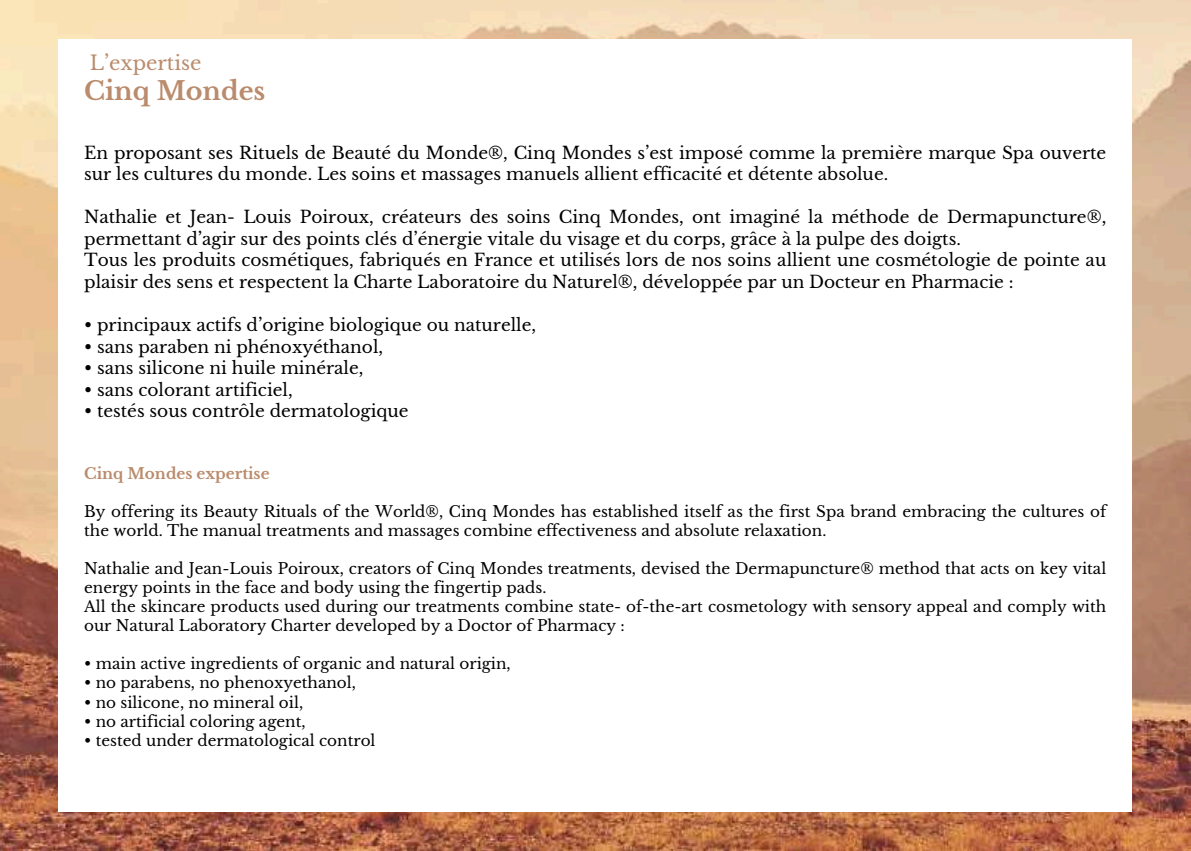
<style>
.page{position:relative;width:1191px;height:851px;background:#fff}
.page>*{position:absolute;margin:0;border:0;box-sizing:border-box;transform-origin:0 0}
.t1{font:700 25.4px "Libre Baskerville";color:#ba8b6c}
.t2{font:19.8px "Libre Baskerville";color:#ba8b6c}
.t3{font:17px/21.6px "Libre Baskerville";color:#000}
.t4{font:15.2px/19px "Libre Baskerville";color:#000}
.t5{font:700 15.2px "Libre Baskerville";color:#ba8b6c}
</style>
<div class="page">
<img style="left:0;top:0;width:1191px;height:850px">
<div style="left:59px;top:39px;width:1073px;height:772px;background:#fff"></div>
<p class="t2" style="left:90px;top:51px;width:113px">L’expertise</p>
<h1 class="t1" style="left:84px;top:76px;width:183px">Cinq Mondes</h1>
<p class="t3" style="left:84px;top:142px;width:1024px">En proposant ses Rituels de Beauté du Monde®, Cinq Mondes s’est imposé comme la première marque Spa ouverte sur les cultures du monde. Les soins et massages manuels allient efficacité et détente absolue.</p>
<p class="t3" style="left:84px;top:206px;width:1024px">Nathalie et Jean- Louis Poiroux, créateurs des soins Cinq Mondes, ont imaginé la méthode de Dermapuncture®, permettant d’agir sur des points clés d’énergie vitale du visage et du corps, grâce à la pulpe des doigts.<br>Tous les produits cosmétiques, fabriqués en France et utilisés lors de nos soins allient une cosmétologie de pointe au plaisir des sens et respectent la Charte Laboratoire du Naturel®, développée par un Docteur en Pharmacie :</p>
<p class="t3" style="left:84px;top:314px;width:453px">• principaux actifs d’origine biologique ou naturelle,</p>
<p class="t3" style="left:84px;top:336px;width:301px">• sans paraben ni phénoxyéthanol,</p>
<p class="t3" style="left:84px;top:357px;width:281px">• sans silicone ni huile minérale,</p>
<p class="t3" style="left:84px;top:379px;width:210px">• sans colorant artificiel,</p>
<p class="t3" style="left:84px;top:400px;width:326px">• testés sous contrôle dermatologique</p>
<p class="t5" style="left:84px;top:464px;width:187px">Cinq Mondes expertise</p>
<p class="t4" style="left:84px;top:502px;width:1024px">By offering its Beauty Rituals of the World®, Cinq Mondes has established itself as the first Spa brand embracing the cultures of the world. The manual treatments and massages combine effectiveness and absolute relaxation.</p>
<p class="t4" style="left:84px;top:559px;width:1024px">Nathalie and Jean-Louis Poiroux, creators of Cinq Mondes treatments, devised the Dermapuncture® method that acts on key vital energy points in the face and body using the fingertip pads.<br>All the skincare products used during our treatments combine state- of-the-art cosmetology with sensory appeal and comply with our Natural Laboratory Charter developed by a Doctor of Pharmacy :</p>
<p class="t4" style="left:84px;top:654px;width:428px">• main active ingredients of organic and natural origin,</p>
<p class="t4" style="left:84px;top:673px;width:273px">• no parabens, no phenoxyethanol,</p>
<p class="t4" style="left:84px;top:692px;width:221px">• no silicone, no mineral oil,</p>
<p class="t4" style="left:84px;top:711px;width:223px">• no artificial coloring agent,</p>
<p class="t4" style="left:84px;top:730px;width:293px">• tested under dermatological control</p>
</div>
